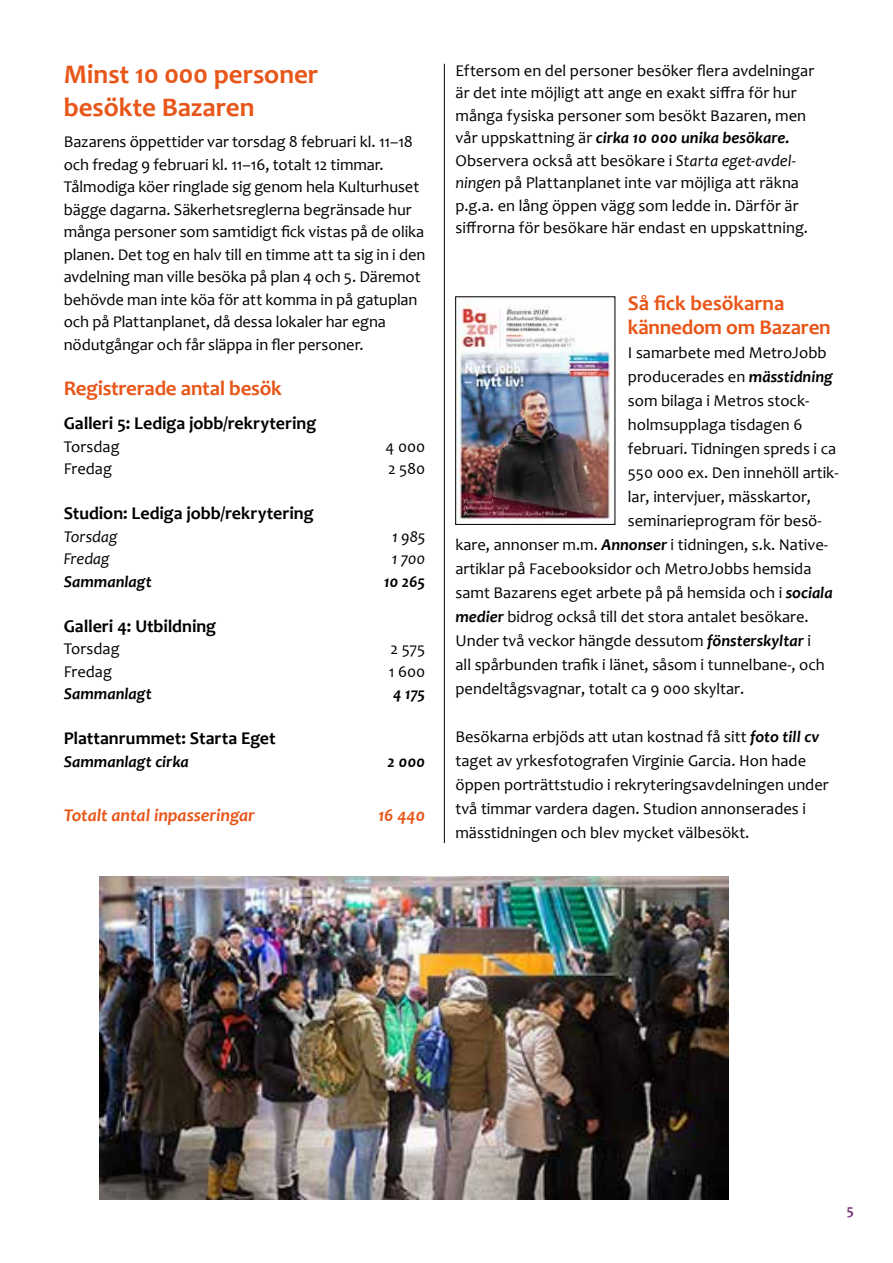
<style>
.page{position:relative;width:893px;height:1263px;background:#fff}
.page>*{position:absolute;margin:0;border:0;box-sizing:border-box;transform-origin:0 0}
.t1{font:700 27px/32.4px "Candara";letter-spacing:-.005em;color:#e85619}
.t2{font:700 21px/24px "Candara";letter-spacing:-.01em;color:#e85619}
.t3{font:700 18px "Candara";color:#000}
.t4{font:italic 700 18px "Candara";color:#e85619}
.t5{font:16.5px/22.5px "Candara";color:#000}
.t6{font:italic 700 16.5px "Candara";color:#000}
.t7{font:italic 16.5px "Candara";color:#000}
.t8{font:700 15px "Candara";color:#79347a}
.s1{font-weight:700;font-style:italic}
.s2{font-style:italic}
</style>
<div class="page">
<hr style="left:444px;top:64px;width:1px;height:779px;background:#000">
<img style="left:99px;top:876px;width:630px;height:323px">
<img style="left:457px;top:299px;width:154px;height:223px">
<div style="left:455px;top:297px;width:160px;height:228px;border:1px solid #000"></div>
<h1 class="t1" style="left:64px;top:58px;width:256px">Minst 10 000 personer besökte Bazaren</h1>
<p class="t5" style="left:64px;top:130px;width:363px">Bazarens öppettider var torsdag 8 februari kl. 11–18 och fredag 9 februari kl. 11–16, totalt 12 timmar.<br>Tålmodiga köer ringlade sig genom hela Kulturhuset bägge dagarna. Säkerhetsreglerna begränsade hur många personer som samtidigt fick vistas på de olika planen. Det tog en halv till en timme att ta sig in i den avdelning man ville besöka på plan 4 och 5. Däremot behövde man inte köa för att komma in på gatuplan och på Plattanplanet, då dessa lokaler har egna nödutgångar och får släppa in fler personer.</p>
<p class="t2" style="left:64px;top:376px;width:220px">Registrerade antal besök</p>
<p class="t3" style="left:64px;top:412px;width:254px">Galleri 5: Lediga jobb/rekrytering</p>
<p class="t5" style="left:64px;top:435px;width:57px">Torsdag</p>
<p class="t5" style="left:386px;top:435px;width:41px">4 000</p>
<p class="t5" style="left:64px;top:457px;width:50px">Fredag</p>
<p class="t5" style="left:388px;top:457px;width:39px">2 580</p>
<p class="t3" style="left:64px;top:502px;width:251px">Studion: Lediga jobb/rekrytering</p>
<p class="t7" style="left:64px;top:526px;width:55px">Torsdag</p>
<p class="t7" style="left:392px;top:526px;width:35px">1 985</p>
<p class="t7" style="left:64px;top:549px;width:47px">Fredag</p>
<p class="t7" style="left:392px;top:549px;width:35px">1 700</p>
<p class="t6" style="left:64px;top:571px;width:90px">Sammanlagt</p>
<p class="t6" style="left:384px;top:571px;width:43px">10 265</p>
<p class="t3" style="left:64px;top:615px;width:154px">Galleri 4: Utbildning</p>
<p class="t5" style="left:64px;top:637px;width:57px">Torsdag</p>
<p class="t5" style="left:391px;top:637px;width:36px">2 575</p>
<p class="t5" style="left:64px;top:660px;width:50px">Fredag</p>
<p class="t5" style="left:389px;top:660px;width:38px">1 600</p>
<p class="t6" style="left:64px;top:684px;width:90px">Sammanlagt</p>
<p class="t6" style="left:393px;top:684px;width:34px">4 175</p>
<p class="t3" style="left:64px;top:727px;width:213px">Plattanrummet: Starta Eget</p>
<p class="t6" style="left:64px;top:751px;width:126px">Sammanlagt cirka</p>
<p class="t6" style="left:388px;top:751px;width:39px">2 000</p>
<p class="t4" style="left:64px;top:804px;width:192px">Totalt antal inpasseringar</p>
<p class="t4" style="left:378px;top:804px;width:49px">16 440</p>
<p class="t5" style="left:455px;top:59px;width:360px">Eftersom en del personer besöker flera avdelningar är det inte möjligt att ange en exakt siffra för hur många fysiska personer som besökt Bazaren, men vår uppskattning är <span class="s1">cirka 10 000 unika besökare.<br></span>Observera också att besökare i <span class="s2">Starta eget-avdel&shy;ningen</span> på Plattanplanet inte var möjliga att räkna p.g.a. en lång öppen vägg som ledde in. Därför är siffrorna för besökare här endast en uppskattning.</p>
<p class="t2" style="left:628px;top:291px;width:204px">Så fick besökarna kännedom om Bazaren</p>
<p class="t5" style="left:628px;top:341px;width:200px">I samarbete med MetroJobb</p>
<p class="t5" style="left:628px;top:365px;width:206px">producerades en <span class="s1">mässtidning</span></p>
<p class="t5" style="left:628px;top:389px;width:183px">som bilaga i Metros stock-</p>
<p class="t5" style="left:628px;top:413px;width:176px">holmsupplaga tisdagen 6</p>
<p class="t5" style="left:628px;top:437px;width:210px">februari. Tidningen spreds i ca</p>
<p class="t5" style="left:628px;top:461px;width:212px">550 000 ex. Den innehöll artik-</p>
<p class="t5" style="left:628px;top:485px;width:185px">lar, intervjuer, mässkartor,</p>
<p class="t5" style="left:628px;top:509px;width:195px">seminarieprogram för besö-</p>
<p class="t5" style="left:455px;top:533px;width:374px">kare, annonser m.m. <span class="s1">Annonser</span> i tidningen, s.k. Native-</p>
<p class="t5" style="left:455px;top:557px;width:357px">artiklar på Facebooksidor och MetroJobbs hemsida</p>
<p class="t5" style="left:455px;top:581px;width:379px">samt Bazarens eget arbete på på hemsida och i <span class="s1">sociala</span></p>
<p class="t5" style="left:455px;top:605px;width:355px"><span class="s1">medier</span> bidrog också till det stora antalet besökare.</p>
<p class="t5" style="left:455px;top:629px;width:357px">Under två veckor hängde dessutom <span class="s1">fönsterskyltar</span> i</p>
<p class="t5" style="left:455px;top:653px;width:371px">all spårbunden trafik i länet, såsom i tunnelbane-, och</p>
<p class="t5" style="left:455px;top:677px;width:290px">pendeltågsvagnar, totalt ca 9 000 skyltar.</p>
<p class="t5" style="left:455px;top:724px;width:375px;line-height:24px">Besökarna erbjöds att utan kostnad få sitt <span class="s1">foto till cv </span>taget av yrkesfotografen Virginie Garcia. Hon hade öppen porträttstudio i rekryteringsavdelningen under två timmar vardera dagen. Studion annonserades i mässtidningen och blev mycket välbesökt.</p>
<p class="t8" style="left:847px;top:1201px;width:9px">5</p>
</div>
